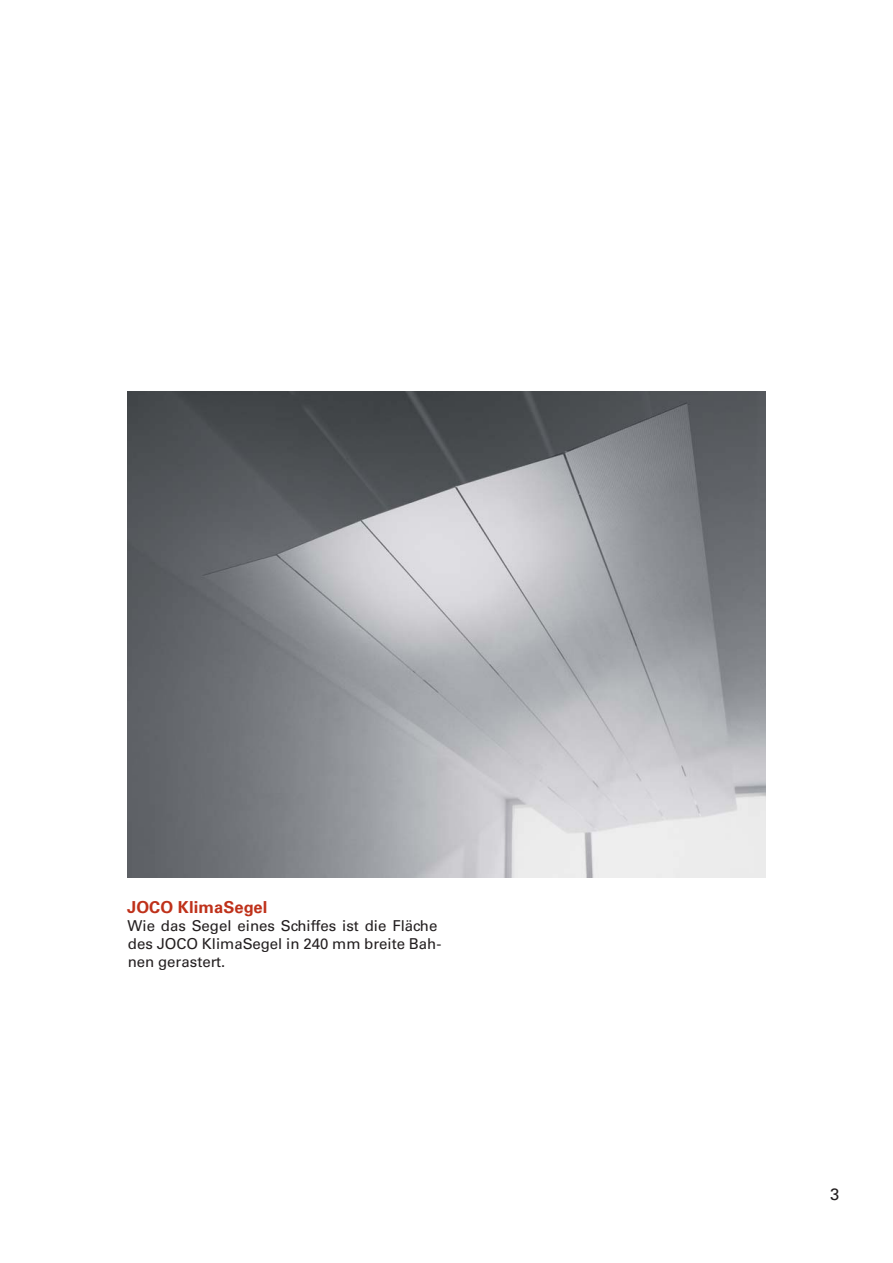
<style>
.page{position:relative;width:893px;height:1263px;background:#fff}
.page>*{position:absolute;margin:0;border:0;box-sizing:border-box;transform-origin:0 0}
.t1{font:700 16.5px "Univers";letter-spacing:.005em;color:#bf311a}
.t2{font:16.5px "Univers";color:#231f20}
.t3{font:15px/18px "Univers";color:#231f20}
</style>
<div class="page">
<img style="left:128px;top:391px;width:637px;height:486px">
<p class="t1" style="left:127px;top:901px;width:142px">JOCO KlimaSegel</p>
<p class="t3" style="left:128px;top:918px;width:315px">Wie das Segel eines Schiffes ist die Fläche des JOCO KlimaSegel in 240 mm breite Bah&shy;nen gerastert.</p>
<p class="t2" style="left:830px;top:1188px;width:11px">3</p>
</div>
